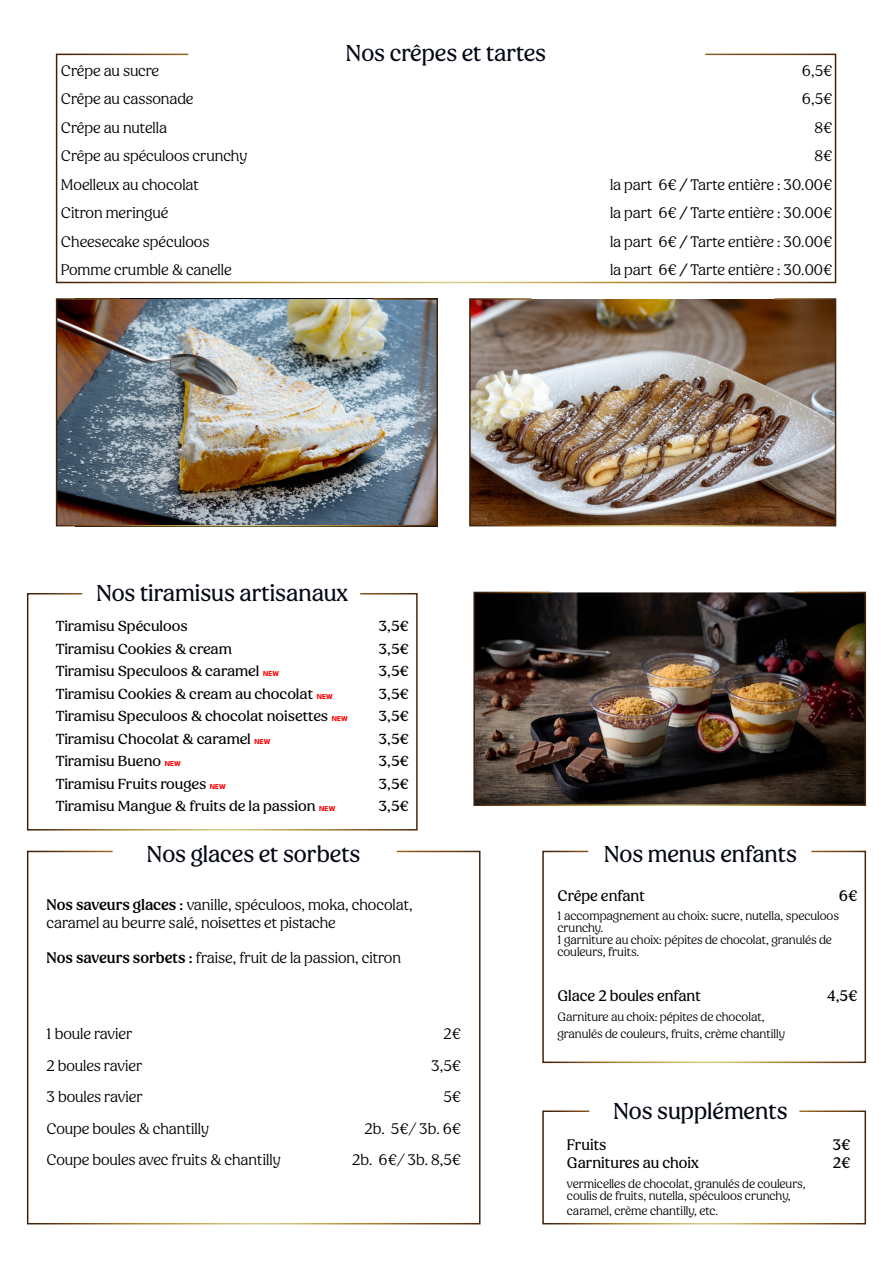
<style>
.page{position:relative;width:893px;height:1263px;background:#fff}
.page>*{position:absolute;margin:0;border:0;box-sizing:border-box;transform-origin:0 0}
.t1{font:22.5px "Peachi";color:#050816}
.t2{font:300 15px "Peachi";color:#000}
.t3{font:15px "Peachi";color:#000}
.t4{font:14.25px "Peachi";color:#000;scale:1.05 1}
.t5{font:300 12px/12px "Peachi";color:#000}
.s1{font-weight:900}
.s2{font-family:"League Spartan";font-weight:700;font-size:7.5px;color:#f00}
.s3{font-weight:500}
</style>
<div class="page">
<svg style="left:26px;top:593px;width:392px;height:238px"></svg>
<svg style="left:26px;top:850px;width:455px;height:375px"></svg>
<svg style="left:542px;top:850px;width:325px;height:214px"></svg>
<svg style="left:542px;top:1110px;width:325px;height:115px"></svg>
<img style="left:55px;top:298px;width:383px;height:229px">
<img style="left:469px;top:298px;width:368px;height:229px">
<img style="left:473px;top:591px;width:394px;height:215px">
<svg style="left:55px;top:53px;width:782px;height:231px"></svg>
<p class="t1" style="left:346px;top:39px;width:202px">Nos crêpes et tartes</p>
<p class="t2" style="left:61px;top:61px;width:100px">Crêpe au sucre</p>
<p class="t2" style="left:802px;top:61px;width:32px">6,5€</p>
<p class="t2" style="left:61px;top:90px;width:134px">Crêpe au cassonade</p>
<p class="t2" style="left:802px;top:90px;width:32px">6,5€</p>
<p class="t2" style="left:61px;top:118px;width:108px">Crêpe au nutella</p>
<p class="t2" style="left:814px;top:118px;width:19px">8€</p>
<p class="t2" style="left:61px;top:147px;width:188px">Crêpe au spéculoos crunchy</p>
<p class="t2" style="left:814px;top:147px;width:19px">8€</p>
<p class="t2" style="left:61px;top:175px;width:140px">Moelleux au chocolat</p>
<p class="t2" style="left:610px;top:175px;width:223px">la part 6€ <span class="s1">/</span> Tarte entière : 30.00€</p>
<p class="t2" style="left:61px;top:204px;width:109px">Citron meringué</p>
<p class="t2" style="left:610px;top:204px;width:223px">la part 6€ <span class="s1">/</span> Tarte entière : 30.00€</p>
<p class="t2" style="left:61px;top:232px;width:150px">Cheesecake spéculoos</p>
<p class="t2" style="left:610px;top:232px;width:223px">la part 6€ <span class="s1">/</span> Tarte entière : 30.00€</p>
<p class="t2" style="left:61px;top:261px;width:172px">Pomme crumble &amp; canelle</p>
<p class="t2" style="left:610px;top:261px;width:223px">la part 6€ <span class="s1">/</span> Tarte entière : 30.00€</p>
<p class="t1" style="left:96px;top:580px;width:253px">Nos tiramisus artisanaux</p>
<p class="t4" style="left:56px;top:618px;width:127px">Tiramisu Spéculoos</p>
<p class="t4" style="left:378px;top:618px;width:30px">3,5€</p>
<p class="t4" style="left:56px;top:640px;width:169px">Tiramisu Cookies &amp; cream</p>
<p class="t4" style="left:378px;top:640px;width:30px">3,5€</p>
<p class="t4" style="left:56px;top:663px;width:214px">Tiramisu Speculoos &amp; caramel <span class="s2">NEW</span></p>
<p class="t4" style="left:378px;top:663px;width:30px">3,5€</p>
<p class="t4" style="left:56px;top:685px;width:266px">Tiramisu Cookies &amp; cream au chocolat <span class="s2">NEW</span></p>
<p class="t4" style="left:378px;top:685px;width:30px">3,5€</p>
<p class="t4" style="left:56px;top:708px;width:280px">Tiramisu Speculoos &amp; chocolat noisettes <span class="s2">NEW</span></p>
<p class="t4" style="left:378px;top:708px;width:30px">3,5€</p>
<p class="t4" style="left:56px;top:730px;width:206px">Tiramisu Chocolat &amp; caramel <span class="s2">NEW</span></p>
<p class="t4" style="left:378px;top:730px;width:30px">3,5€</p>
<p class="t4" style="left:56px;top:753px;width:121px">Tiramisu Bueno <span class="s2">NEW</span></p>
<p class="t4" style="left:378px;top:753px;width:30px">3,5€</p>
<p class="t4" style="left:56px;top:775px;width:164px">Tiramisu Fruits rouges <span class="s2">NEW</span></p>
<p class="t4" style="left:378px;top:775px;width:30px">3,5€</p>
<p class="t4" style="left:56px;top:798px;width:268px">Tiramisu Mangue &amp; fruits de la passion <span class="s2">NEW</span></p>
<p class="t4" style="left:378px;top:798px;width:30px">3,5€</p>
<p class="t1" style="left:147px;top:840px;width:215px">Nos glaces et sorbets</p>
<p class="t1" style="left:604px;top:840px;width:194px">Nos menus enfants</p>
<p class="t2" style="left:47px;top:896px;width:368px"><span class="s3">Nos saveurs glaces :</span> vanille, spéculoos, moka, chocolat,</p>
<p class="t2" style="left:47px;top:914px;width:291px">caramel au beurre salé, noisettes et pistache</p>
<p class="t2" style="left:47px;top:949px;width:356px"><span class="s3">Nos saveurs sorbets :</span> fraise, fruit de la passion, citron</p>
<p class="t2" style="left:47px;top:1025px;width:87px">1 boule ravier</p>
<p class="t2" style="left:444px;top:1025px;width:19px">2€</p>
<p class="t2" style="left:47px;top:1056px;width:97px">2 boules ravier</p>
<p class="t2" style="left:431px;top:1056px;width:31px">3,5€</p>
<p class="t2" style="left:47px;top:1088px;width:98px">3 boules ravier</p>
<p class="t2" style="left:443px;top:1088px;width:19px">5€</p>
<p class="t2" style="left:47px;top:1119px;width:164px">Coupe boules &amp; chantilly</p>
<p class="t2" style="left:365px;top:1119px;width:98px">2b. 5€/ 3b. 6€</p>
<p class="t2" style="left:47px;top:1151px;width:236px">Coupe boules avec fruits &amp; chantilly</p>
<p class="t2" style="left:352px;top:1151px;width:110px">2b. 6€/ 3b. 8,5€</p>
<p class="t3" style="left:557px;top:887px;width:89px">Crêpe enfant</p>
<p class="t3" style="left:839px;top:887px;width:20px">6€</p>
<p class="t5" style="left:557px;top:911px;width:283px">1 accompagnement au choix: sucre, nutella, speculoos crunchy.</p>
<p class="t5" style="left:557px;top:935px;width:276px">1 garniture au choix: pépites de chocolat, granulés de couleurs, fruits.</p>
<p class="t3" style="left:557px;top:987px;width:145px">Glace 2 boules enfant</p>
<p class="t3" style="left:827px;top:987px;width:32px">4,5€</p>
<p class="t5" style="left:557px;top:1012px;width:209px">Garniture au choix: pépites de chocolat,</p>
<p class="t5" style="left:557px;top:1028px;width:229px">granulés de couleurs, fruits, crème chantilly</p>
<p class="t1" style="left:613px;top:1097px;width:176px">Nos suppléments</p>
<p class="t3" style="left:567px;top:1136px;width:41px">Fruits</p>
<p class="t3" style="left:832px;top:1136px;width:19px">3€</p>
<p class="t3" style="left:567px;top:1154px;width:133px">Garnitures au choix</p>
<p class="t3" style="left:833px;top:1154px;width:19px">2€</p>
<p class="t5" style="left:567px;top:1178px;width:240px">vermicelles de chocolat, granulés de couleurs,</p>
<p class="t5" style="left:567px;top:1190px;width:225px">coulis de fruits, nutella, spéculoos crunchy,</p>
<p class="t5" style="left:567px;top:1205px;width:153px">caramel, crème chantilly, etc.</p>
</div>
